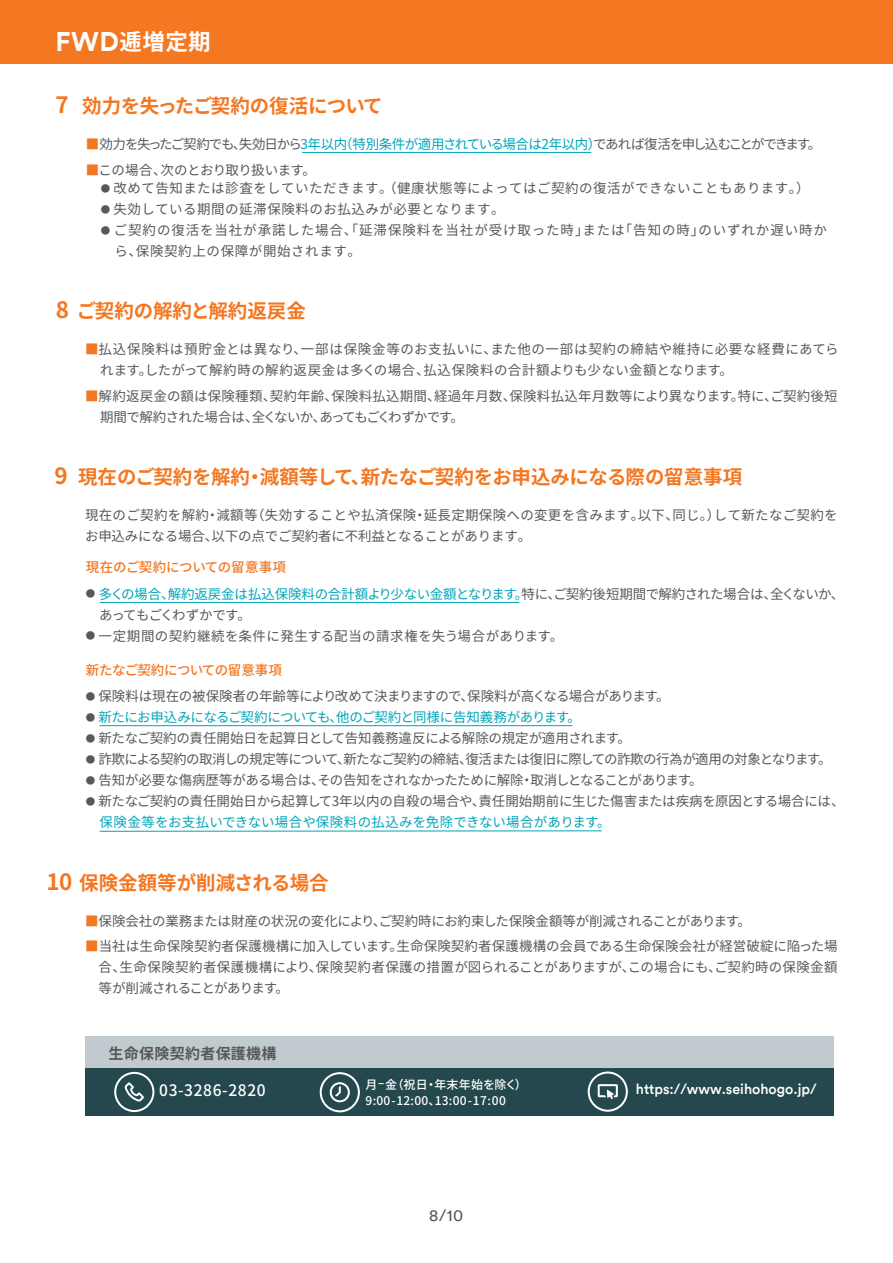
<style>
.page{position:relative;width:893px;height:1263px;background:#fff}
.page>*{position:absolute;margin:0;border:0;box-sizing:border-box;transform-origin:0 0}
.t1{font:700 22.5px "Noto Sans CJ Kjp";color:#fff}
.t2{font:700 22.5px "Noto Sans CJ Kjp";color:#f47721}
.t3{font:700 19.5px "Noto Sans CJ Kjp";letter-spacing:-.01em;color:#f47721}
.t4{font:700 19.5px "Noto Sans CJ Kjp";letter-spacing:-.03em;color:#f47721}
.t5{font:16.5px "FWD Circular TT";color:#57585a}
.t6{font:500 15.9px "Noto Sans CJ Kjp";letter-spacing:.04em;color:#fff}
.t7{font:700 15px "Noto Sans CJ Kjp";letter-spacing:.02em;color:#57585a}
.t8{font:500 14.55px "FWD Circular TT";color:#fff}
.t9{font:13.5px "Noto Sans CJ Kjp";color:#57585a}
.t10{font:13.5px "Noto Sans CJ Kjp";letter-spacing:-.02em;color:#57585a}
.t11{font:13.5px/18.5px "Noto Sans CJ Kjp";letter-spacing:.035em;color:#57585a}
.t12{font:13.5px/21px "Noto Sans CJ Kjp";letter-spacing:.03em;color:#57585a}
.t13{font:13.5px/21px "Noto Sans CJ Kjp";letter-spacing:.02em;color:#57585a}
.t14{font:13.5px "Noto Sans CJ Kjp";letter-spacing:-.045em;color:#57585a}
.t15{font:13.5px "Noto Sans CJ Kjp";letter-spacing:-.03em;color:#00a5b9}
.t16{font:13.5px "Noto Sans CJ Kjp";letter-spacing:-.01em;color:#00a5b9}
.t17{font:13.5px "Noto Sans CJ Kjp";letter-spacing:.065em;color:#57585a}
.t18{font:13.5px "Noto Sans CJ Kjp";letter-spacing:.005em;color:#00a5b9}
.t19{font:13.5px "Noto Sans CJ Kjp";letter-spacing:-.05em;color:#00a5b9}
.t20{font:13.5px/21px "Noto Sans CJ Kjp";letter-spacing:-.035em;color:#57585a}
.t21{font:13.5px "Noto Sans CJ Kjp";letter-spacing:.055em;color:#57585a}
.t22{font:13.5px "Noto Sans CJ Kjp";letter-spacing:-.03em;color:#57585a}
.t23{font:13.5px "Noto Sans CJ Kjp";letter-spacing:.04em;color:#57585a}
.t24{font:13.5px "Noto Sans CJ Kjp";letter-spacing:.025em;color:#57585a}
.t25{font:13.5px "Noto Sans CJ Kjp";letter-spacing:-.075em;color:#57585a}
.t26{font:13.5px/21px "Noto Sans CJ Kjp";letter-spacing:-.055em;color:#57585a}
.t27{font:13.5px "Noto Sans CJ Kjp";letter-spacing:.045em;color:#57585a}
.t28{font:500 13.5px "Noto Sans CJ Kjp";letter-spacing:-.02em;color:#f47721}
.t29{font:500 13.5px "Noto Sans CJ Kjp";color:#f47721}
.t30{font:13.5px "Noto Sans CJ Kjp";letter-spacing:-.1em;color:#57585a}
.t31{font:13.5px/25.5px "Noto Sans CJ Kjp";letter-spacing:-.04em;color:#57585a;text-align:center}
.t32{font:500 12px "Noto Sans CJ Kjp";letter-spacing:.02em;color:#fff}
.t33{font:500 12px "Noto Sans CJ Kjp";letter-spacing:.02em;color:#fff;scale:1.6 1}
.t34{font:9.45px "Noto Sans CJ Kjp";color:#57585a}
.s1{font-family:"FWD Circular TT";font-size:27px}
.s2{color:#57585a}
.s3{color:#f47721}
.s4{color:#00a5b9}
</style>
<div class="page">
<div style="left:0;top:0;width:893px;height:64px;background:#f47721"></div>
<hr style="left:100px;top:725px;width:472px;height:1px;background:#00a5b9">
<hr style="left:100px;top:830px;width:502px;height:2px;background:#00a5b9">
<hr style="left:100px;top:602px;width:419px;height:1px;background:#00a5b9">
<hr style="left:302px;top:152px;width:289px;height:1px;background:#00a5b9">
<div style="left:85px;top:1036px;width:749px;height:80px;background:#24484d"></div>
<div style="left:85px;top:1036px;width:749px;height:31px;background:#c1cace"></div>
<svg style="left:114px;top:1072px;width:40px;height:40px"></svg>
<svg style="left:320px;top:1072px;width:40px;height:40px"></svg>
<svg style="left:588px;top:1071px;width:40px;height:41px"></svg>
<h1 class="t1" style="left:55px;top:29px;width:157px"><span class="s1">FWD</span>逓増定期</h1>
<h1 class="t2" style="left:56px;top:93px;width:15px">7</h1>
<h2 class="t4" style="left:82px;top:95px;width:302px">効力を失ったご契約の復活について</h2>
<p class="t19" style="left:339px;top:137px;width:472px">（特別条件が適用されている場合は2年以内<span class="s2">であれば復活を申し込むことができます</span></p>
<p class="t15" style="left:588px;top:137px;width:15px">）</p>
<p class="t25" style="left:86px;top:137px;width:263px"><span class="s3">■</span>効力を失ったご契約でも失効日から<span class="s4">年以内</span></p>
<p class="t15" style="left:300px;top:136px;width:9px">3</p>
<p class="t31" style="left:160px;top:132px;width:157px">、<br>次のとおり取り扱います。</p>
<p class="t9" style="left:808px;top:137px;width:15px">。</p>
<p class="t11" style="left:113px;top:161px;width:698px;text-indent:-27px"><span class="s3">■</span>この場合、<br>改めて告知または診査をしていただきます。（健康状態等によってはご契約の復活ができないこともあります (。</p>
<p class="t34" style="left:101px;top:183px;width:11px">●</p>
<p class="t11" style="left:113px;top:200px;width:393px">失効している期間の延滞保険料のお払込みが必要となります。</p>
<p class="t34" style="left:101px;top:204px;width:11px">●</p>
<p class="t17" style="left:114px;top:223px;width:476px">ご契約の復活を当社が承諾した場合、「延滞保険料を当社が受け取った時」</p>
<p class="t9" style="left:619px;top:223px;width:87px">「告知の時」</p>
<p class="t17" style="left:698px;top:223px;width:130px">のいずれか遅い時か</p>
<p class="t9" style="left:583px;top:223px;width:44px">または</p>
<p class="t34" style="left:101px;top:225px;width:11px">●</p>
<p class="t27" style="left:136px;top:244px;width:227px">保険契約上の保障が開始されます。</p>
<p class="t9" style="left:114px;top:244px;width:29px">ら、</p>
<h1 class="t2" style="left:56px;top:297px;width:15px">8</h1>
<h2 class="t3" style="left:77px;top:300px;width:230px">ご契約の解約と解約返戻金</h2>
<p class="t21" style="left:301px;top:342px;width:197px">一部は保険金等のお支払いに、</p>
<p class="t21" style="left:85px;top:342px;width:223px"><span class="s3">■</span>払込保険料は預貯金とは異なり、</p>
<p class="t23" style="left:490px;top:342px;width:350px">また他の一部は契約の締結や維持に必要な経費にあてら</p>
<p class="t12" style="left:100px;top:360px;width:331px">れますしたがって解約時の解約返戻金は多くの場合、</p>
<p class="t9" style="left:423px;top:363px;width:311px">払込保険料の合計額よりも少ない金額となります。</p>
<p class="t9" style="left:139px;top:363px;width:15px">。</p>
<p class="t9" style="left:510px;top:388px;width:330px">保険料払込年月数等により異なります特にご契約後短</p>
<p class="t9" style="left:270px;top:388px;width:70px">契約年齢、</p>
<p class="t9" style="left:434px;top:388px;width:83px">経過年月数、</p>
<p class="t20" style="left:252px;top:385px;width:214px;text-indent:-167px"><span class="s3">■</span>解約返戻金の額は保険種類、<br>全くないかあってもごくわずかです。</p>
<p class="t9" style="left:313px;top:409px;width:15px">、</p>
<p class="t9" style="left:331px;top:388px;width:111px">保険料払込期間、</p>
<p class="t9" style="left:731px;top:388px;width:15px">。</p>
<p class="t9" style="left:764px;top:388px;width:15px">、</p>
<p class="t22" style="left:100px;top:409px;width:160px">期間で解約された場合は、</p>
<h1 class="t2" style="left:55px;top:463px;width:15px">9</h1>
<h2 class="t3" style="left:78px;top:466px;width:173px">現在のご契約を解約</h2>
<h2 class="t3" style="left:260px;top:466px;width:484px">減額等して新たなご契約をお申込みになる際の留意事項</h2>
<h2 class="t3" style="left:245px;top:466px;width:21px">・</h2>
<h2 class="t3" style="left:351px;top:466px;width:21px">、</h2>
<p class="t24" style="left:251px;top:507px;width:167px">（失効することや払済保険</p>
<p class="t9" style="left:672px;top:507px;width:50px">同じ。）</p>
<p class="t24" style="left:85px;top:507px;width:125px">現在のご契約を解約</p>
<p class="t13" style="left:714px;top:505px;width:125px">して新たなご契約を</p>
<p class="t9" style="left:216px;top:507px;width:43px">減額等</p>
<p class="t13" style="left:424px;top:505px;width:222px">延長定期保険への変更を含みます。</p>
<p class="t9" style="left:638px;top:507px;width:43px">以下、</p>
<p class="t9" style="left:206px;top:507px;width:15px">・</p>
<p class="t9" style="left:413px;top:507px;width:15px">・</p>
<p class="t9" style="left:211px;top:528px;width:321px">以下の点でご契約者に不利益となることがあります。</p>
<p class="t9" style="left:85px;top:528px;width:135px">お申込みになる場合、</p>
<p class="t29" style="left:86px;top:559px;width:202px">現在のご契約についての留意事項</p>
<p class="t16" style="left:168px;top:586px;width:611px">解約返戻金は払込保険料の合計額より少ない金額となります<span class="s2">特にご契約後短期間で解約された場合は、</span></p>
<p class="t15" style="left:99px;top:586px;width:77px">多くの場合、</p>
<p class="t9" style="left:770px;top:586px;width:76px">全くないか、</p>
<p class="t34" style="left:86px;top:588px;width:11px">●</p>
<p class="t15" style="left:515px;top:586px;width:15px">。</p>
<p class="t9" style="left:547px;top:586px;width:15px">、</p>
<p class="t13" style="left:99px;top:604px;width:466px">あってもごくわずかです。<br>一定期間の契約継続を条件に発生する配当の請求権を失う場合があります。</p>
<p class="t34" style="left:86px;top:630px;width:11px">●</p>
<p class="t28" style="left:86px;top:662px;width:197px">新たなご契約についての留意事項</p>
<p class="t10" style="left:98px;top:689px;width:573px">保険料は現在の被保険者の年齢等により改めて決まりますので保険料が高くなる場合があります。</p>
<p class="t34" style="left:86px;top:691px;width:11px">●</p>
<p class="t9" style="left:461px;top:689px;width:15px">、</p>
<p class="t15" style="left:98px;top:710px;width:484px">新たにお申込みになるご契約についても他のご契約と同様に告知義務があります。</p>
<p class="t34" style="left:86px;top:712px;width:11px">●</p>
<p class="t15" style="left:329px;top:710px;width:15px">、</p>
<p class="t10" style="left:98px;top:731px;width:534px">新たなご契約の責任開始日を起算日として告知義務違反による解除の規定が適用されます。</p>
<p class="t34" style="left:86px;top:733px;width:11px">●</p>
<p class="t14" style="left:465px;top:752px;width:356px">復活または復旧に際しての詐欺の行為が適用の対象となります</p>
<p class="t14" style="left:98px;top:752px;width:376px">詐欺による契約の取消しの規定等について新たなご契約の締結、</p>
<p class="t34" style="left:86px;top:754px;width:11px">●</p>
<p class="t9" style="left:818px;top:752px;width:15px">。</p>
<p class="t9" style="left:337px;top:752px;width:15px">、</p>
<p class="t9" style="left:98px;top:773px;width:228px">告知が必要な傷病歴等がある場合は、</p>
<p class="t30" style="left:530px;top:773px;width:174px">取消しとなることがあります。</p>
<p class="t22" style="left:318px;top:773px;width:208px">その告知をされなかったために解除</p>
<p class="t34" style="left:86px;top:775px;width:11px">●</p>
<p class="t9" style="left:520px;top:773px;width:15px">・</p>
<p class="t10" style="left:98px;top:794px;width:748px">新たなご契約の責任開始日から起算して3年以内の自殺の場合や責任開始期前に生じた傷害または疾病を原因とする場合には、</p>
<p class="t34" style="left:86px;top:796px;width:11px">●</p>
<p class="t9" style="left:472px;top:794px;width:15px">、</p>
<p class="t18" style="left:99px;top:815px;width:513px">保険金等をお支払いできない場合や保険料の払込みを免除できない場合があります。</p>
<h1 class="t2" style="left:46px;top:869px;width:27px">10</h1>
<h2 class="t3" style="left:79px;top:872px;width:251px">保険金額等が削減される場合</h2>
<p class="t10" style="left:85px;top:913px;width:667px"><span class="s3">■</span>保険会社の業務または財産の状況の変化によりご契約時にお約束した保険金額等が削減されることがあります。</p>
<p class="t9" style="left:373px;top:913px;width:15px">、</p>
<p class="t9" style="left:85px;top:938px;width:754px"><span class="s3">■</span>当社は生命保険契約者保護機構に加入しています生命保険契約者保護機構の会員である生命保険会社が経営破綻に陥った場</p>
<p class="t12" style="left:120px;top:936px;width:720px;text-indent:270px">。<br>生命保険契約者保護機構により保険契約者保護の措置が図られることがありますがこの場合にもご契約時の保険金額</p>
<p class="t26" style="left:99px;top:957px;width:192px">合、<br>等が削減されることがあります。</p>
<p class="t9" style="left:309px;top:959px;width:15px">、</p>
<p class="t9" style="left:622px;top:959px;width:15px">、</p>
<p class="t9" style="left:708px;top:959px;width:15px">、</p>
<p class="t7" style="left:109px;top:1045px;width:170px">生命保険契約者保護機構</p>
<p class="t6" style="left:159px;top:1081px;width:108px">03-3286-2820</p>
<p class="t32" style="left:385px;top:1077px;width:44px">（金祝日</p>
<p class="t32" style="left:515px;top:1077px;width:13px">(</p>
<p class="t32" style="left:434px;top:1077px;width:84px">年末年始を除く</p>
<p class="t32" style="left:366px;top:1077px;width:13px">月</p>
<p class="t32" style="left:425px;top:1077px;width:13px">・</p>
<p class="t33" style="left:378px;top:1076px;width:6px">-</p>
<p class="t8" style="left:636px;top:1079px;width:182px">https://www.seihohogo j p. /</p>
<p class="t32" style="left:366px;top:1093px;width:76px">9:00-12:00、</p>
<p class="t32" style="left:435px;top:1093px;width:73px">13:00-17:00</p>
<p class="t5" style="left:429px;top:1204px;width:35px">8/10</p>
</div>
